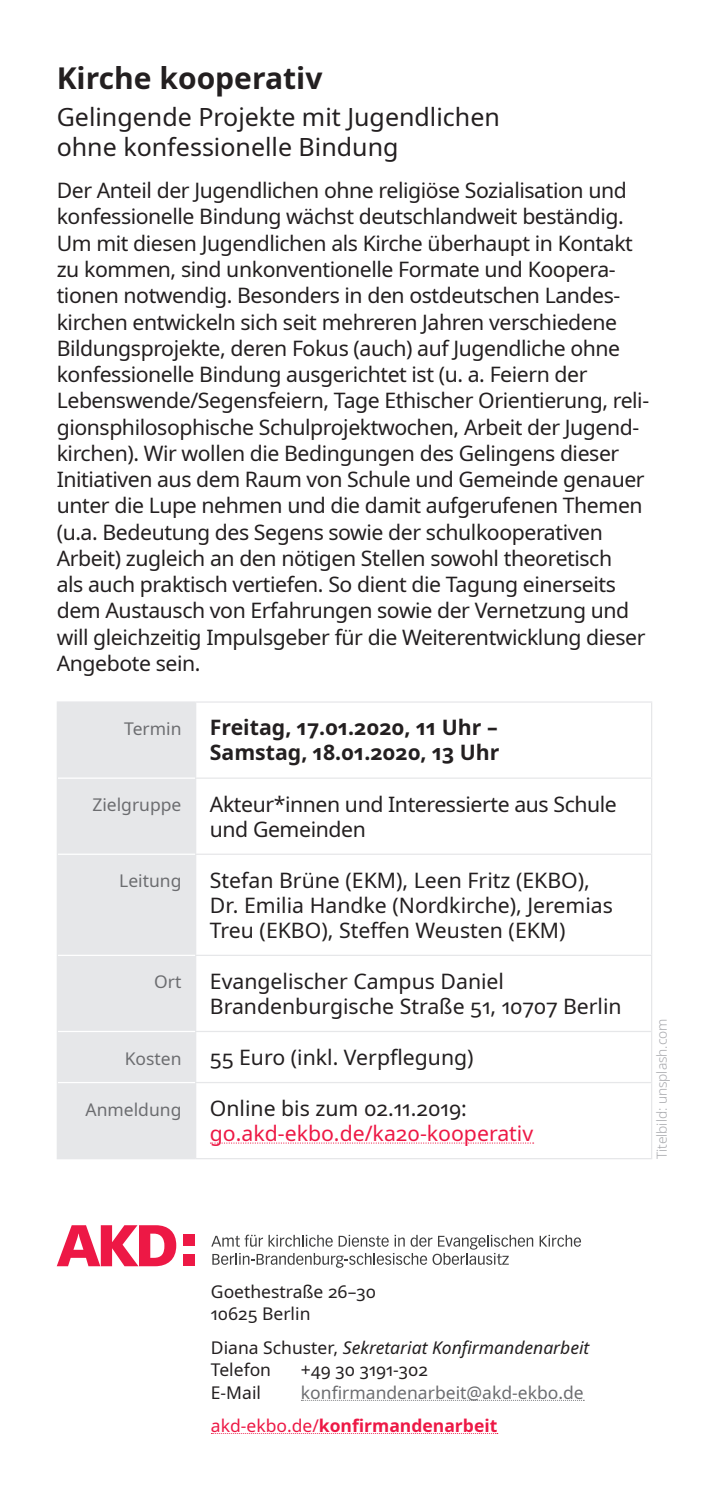
<style>
.page{position:relative;width:709px;height:1489px;background:#fff}
.page>*{position:absolute;margin:0;border:0;box-sizing:border-box;transform-origin:0 0}
.Title_Back{font:700 30px "Noto Sans";color:#231f20}
.Subtitle_Back{font:25px/30px "Noto Sans";color:#231f20}
.Text{font:21.25px/26.2px "Noto Sans";letter-spacing:-.02em;color:#231f20}
.Table_Text{font:21.25px/25px "Noto Sans";color:#231f20}
.Table_Text-2{font:21.25px/25px "Noto Sans";color:#ed1845}
.Table_Text-3{font:700 21.25px/25px "Noto Sans";color:#231f20}
.Table_Text-4{font:21.25px/25px "Noto Sans";letter-spacing:-.02em;color:#231f20}
.Contact{font:italic 17.5px/22.5px "Noto Sans";color:#231f20}
.Contact-2{font:17.5px/22.5px "Noto Sans";color:#231f20}
.Table_Title{font:17.5px "Noto Sans";color:#6c6d70}
.Contact-3{font:17.5px "Noto Sans";color:#6c6d70}
.Contact-4{font:700 17.5px "Noto Sans";color:#ed1845}
.Bildnachweis{font:300 13.75px "Noto Sans";letter-spacing:-.005em;color:#a8a9ad}
.s1{color:#231f20}
.s2{font-style:normal}
.s3{font-weight:400}
</style>
<div class="page">
<svg style="left:301px;top:1399px;width:283px;height:1px"></svg>
<div style="left:183px;top:1253px;width:11px;height:11px;background:#ed1845"></div>
<div style="left:183px;top:1234px;width:11px;height:11px;background:#ed1845"></div>
<svg style="left:57px;top:1225px;width:119px;height:41px"></svg>
<svg style="left:539px;top:1234px;width:42px;height:12px"></svg>
<svg style="left:211px;top:1234px;width:322px;height:33px"></svg>
<div style="left:58px;top:702px;width:137px;height:455px;background:#e6e7e9"></div>
<hr style="left:57px;top:701px;width:139px;height:1px;background:#e6e7e9">
<hr style="left:57px;top:702px;width:1px;height:76px;background:#e6e7e9">
<hr style="left:196px;top:701px;width:456px;height:1px;background:#e6e7e9">
<hr style="left:195px;top:702px;width:1px;height:75px;background:#e6e7e9">
<hr style="left:651px;top:702px;width:1px;height:75px;background:#e6e7e9">
<hr style="left:57px;top:778px;width:1px;height:76px;background:#e6e7e9">
<hr style="left:195px;top:777px;width:457px;height:1px;background:#e6e7e9">
<hr style="left:195px;top:778px;width:1px;height:75px;background:#e6e7e9">
<hr style="left:651px;top:778px;width:1px;height:75px;background:#e6e7e9">
<hr style="left:57px;top:854px;width:1px;height:101px;background:#e6e7e9">
<hr style="left:195px;top:853px;width:457px;height:1px;background:#e6e7e9">
<hr style="left:195px;top:854px;width:1px;height:100px;background:#e6e7e9">
<hr style="left:651px;top:854px;width:1px;height:100px;background:#e6e7e9">
<hr style="left:57px;top:955px;width:1px;height:76px;background:#e6e7e9">
<hr style="left:195px;top:954px;width:457px;height:1px;background:#e6e7e9">
<hr style="left:195px;top:955px;width:1px;height:75px;background:#e6e7e9">
<hr style="left:651px;top:955px;width:1px;height:75px;background:#e6e7e9">
<hr style="left:57px;top:1031px;width:1px;height:51px;background:#e6e7e9">
<hr style="left:195px;top:1030px;width:457px;height:2px;background:#e6e7e9">
<hr style="left:195px;top:1032px;width:1px;height:49px;background:#e6e7e9">
<hr style="left:651px;top:1032px;width:1px;height:49px;background:#e6e7e9">
<hr style="left:57px;top:1082px;width:1px;height:75px;background:#e6e7e9">
<hr style="left:195px;top:1081px;width:457px;height:2px;background:#e6e7e9">
<hr style="left:195px;top:1083px;width:1px;height:74px;background:#e6e7e9">
<hr style="left:651px;top:1083px;width:1px;height:74px;background:#e6e7e9">
<hr style="left:57px;top:1157px;width:139px;height:2px;background:#e6e7e9">
<hr style="left:196px;top:1157px;width:456px;height:2px;background:#e6e7e9">
<hr style="left:58px;top:777px;width:137px;height:1px;background:#fff">
<hr style="left:58px;top:853px;width:137px;height:1px;background:#fff">
<hr style="left:58px;top:954px;width:137px;height:1px;background:#fff">
<hr style="left:58px;top:1030px;width:137px;height:2px;background:#fff">
<hr style="left:58px;top:1081px;width:137px;height:2px;background:#fff">
<svg style="left:210px;top:1142px;width:323px;height:1px"></svg>
<p class="Title_Back" style="left:57px;top:57px;width:267px">Kirche kooperativ</p>
<p class="Subtitle_Back" style="left:57px;top:102px;width:444px">Gelingende Projekte mit Jugendlichen ohne konfessionelle Bindung</p>
<p class="Text" style="left:57px;top:178px;width:594px">Der Anteil der Jugendlichen ohne religiöse Sozialisation und konfessionelle Bindung wächst deutschlandweit beständig.<br>Um mit diesen Jugendlichen als Kirche überhaupt in Kontakt zu kommen, sind unkonventionelle Formate und Koopera&shy;tionen notwendig. Besonders in den ostdeutschen Landes&shy;kirchen entwickeln sich seit mehreren Jahren verschiedene Bildungsprojekte, deren Fokus (auch) auf Jugendliche ohne konfessionelle Bindung ausgerichtet ist (u. a. Feiern der Lebenswende/Segensfeiern, Tage Ethischer Orientierung, reli&shy;gionsphilosophische Schulprojektwochen, Arbeit der Jugend&shy;kirchen). Wir wollen die Bedingungen des Gelingens dieser Initiativen aus dem Raum von Schule und Gemeinde genauer unter die Lupe nehmen und die damit aufgerufenen Themen (u.a. Bedeutung des Segens sowie der schulkooperativen Arbeit) zugleich an den nötigen Stellen sowohl theoretisch<br>als auch praktisch vertiefen. So dient die Tagung einerseits dem Austausch von Erfahrungen sowie der Vernetzung und will gleichzeitig Impulsgeber für die Weiterentwicklung dieser Angebote sein.</p>
<p class="Table_Title" style="left:124px;top:716px;width:59px">Termin</p>
<p class="Table_Text-3" style="left:210px;top:715px;width:291px">Freitag, 17.01.2020, 11 Uhr –<br>Samstag, 18.01.2020, 13 Uhr</p>
<p class="Table_Title" style="left:92px;top:792px;width:91px">Zielgruppe</p>
<p class="Table_Text-4" style="left:210px;top:791px;width:408px">Akteur*innen und Interessierte aus Schule und Gemeinden</p>
<p class="Table_Title" style="left:119px;top:868px;width:64px">Leitung</p>
<p class="Table_Text" style="left:210px;top:867px;width:405px">Stefan Brüne (EKM), Leen Fritz (EKBO),<br>Dr. Emilia Handke (Nordkirche), Jeremias<br>Treu (EKBO), Steffen Weusten (EKM)</p>
<p class="Table_Title" style="left:154px;top:969px;width:29px">Ort</p>
<p class="Table_Text" style="left:210px;top:968px;width:413px">Evangelischer Campus Daniel<br>Brandenburgische Straße 51, 10707 Berlin</p>
<p class="Table_Title" style="left:125px;top:1045px;width:58px">Kosten</p>
<p class="Table_Text" style="left:210px;top:1045px;width:265px">55 Euro (inkl. Verpflegung)</p>
<p class="Table_Title" style="left:86px;top:1096px;width:97px">Anmeldung</p>
<p class="Table_Text-2" style="left:210px;top:1096px;width:325px"><span class="s1">Online bis zum 02.11.2019: </span>go.akd-ekbo.de/ka20-kooperativ</p>
<p class="Bildnachweis" style="left:652px;top:1159px;width:142px;rotate:-90deg">Titelbild: unsplash.com</p>
<p class="Contact-2" style="left:211px;top:1280px;width:167px">Goethestraße 26–30<br>10625 Berlin</p>
<p class="Contact" style="left:211px;top:1336px;width:380px"><span class="s2">Diana Schuster,</span> Sekretariat Konfirmandenarbeit<br><span class="s2">Telefon</span></p>
<p class="Contact-2" style="left:301px;top:1358px;width:128px">+49 30 3191-302</p>
<p class="Contact-2" style="left:211px;top:1381px;width:52px">E-Mail</p>
<p class="Contact-3" style="left:301px;top:1379px;width:284px">konfirmandenarbeit@akd-ekbo.de</p>
<p class="Contact-4" style="left:211px;top:1412px;width:288px"><span class="s3">akd-ekbo.de/</span>konfirmandenarbeit</p>
</div>
